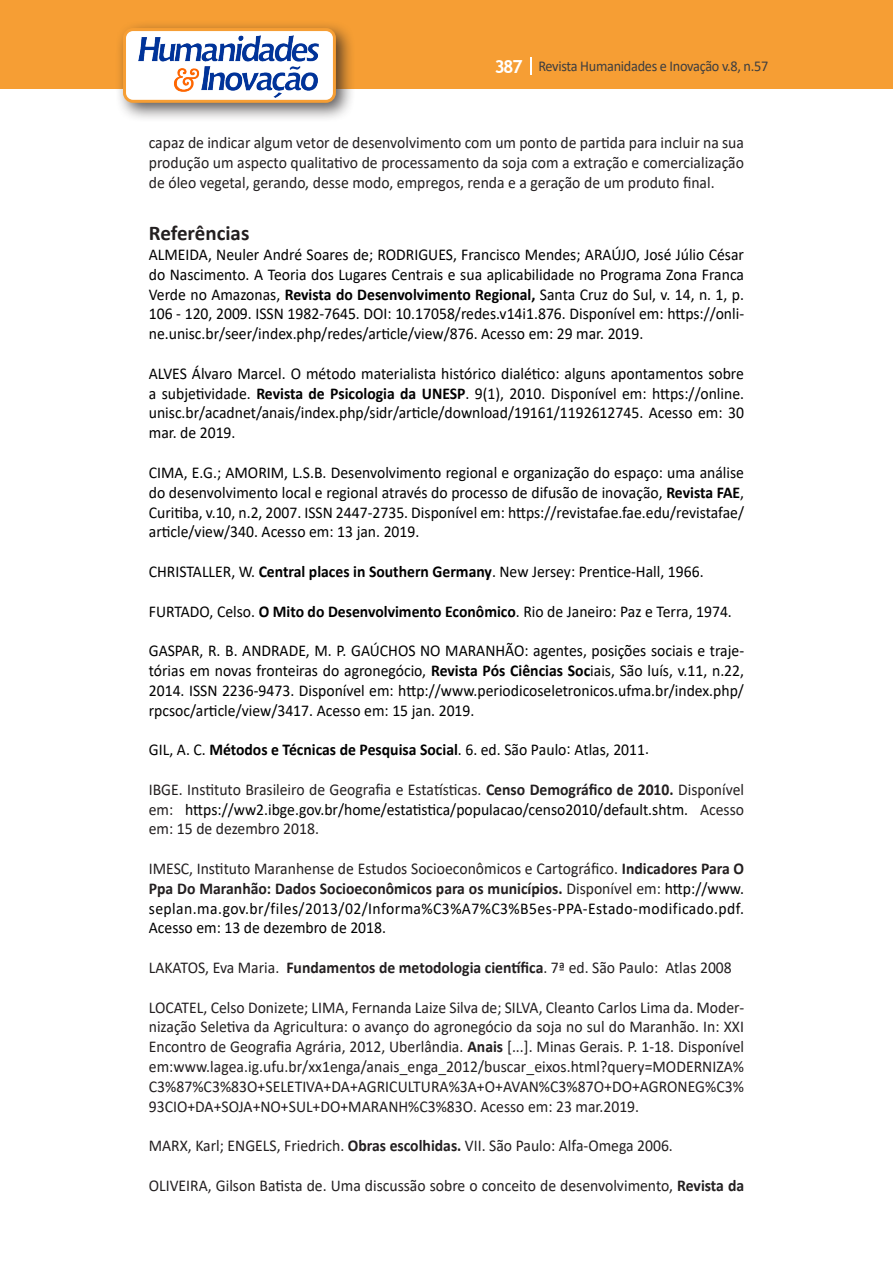
<style>
.page{position:relative;width:893px;height:1263px;background:#fff}
.page>*{position:absolute;margin:0;border:0;box-sizing:border-box;transform-origin:0 0}
.Titulo_2{font:700 21px "Calibri";color:#231f20}
.Texto{font:16.5px/19.8px "Calibri";color:#000;text-align:justify;scale:.95 1}
.Texto-2{font:16.5px/19.8px "Calibri";color:#231f20;text-align:justify;scale:.95 1}
.t1{font:15px "Calibri";letter-spacing:-.02em;color:#3e3e3f;scale:.95 1}
.s1{font-family:"Trebuchet MS";font-weight:700;font-size:18px;color:#fff}
.s2{font-weight:700}
.s3{color:#000}
.s4{color:#231f20}
.s5{font-weight:700;color:#231f20}
</style>
<div class="page">
<div style="left:0;top:0;width:893px;height:88px;background:#f69e34"></div>
<svg style="left:530px;top:57px;width:2px;height:18px"></svg>
<div style="left:115px;top:20px;width:241px;height:103px;background:#231f20;opacity:.75"></div>
<div style="left:125px;top:30px;width:209px;height:71px;background:#fff;border-radius:9px"></div>
<img style="left:138px;top:35px;width:181px;height:62px">
<div style="left:123px;top:28px;width:213px;height:75px;border:3px solid #f69e34;border-radius:9px"></div>
<p class="t1" style="left:495px;top:56px;width:290px"><span class="s1">387</span> Revista Humanidades e Inovação v.8, n.57</p>
<p class="Texto-2" style="left:149px;top:133px;width:628px">capaz de indicar algum vetor de desenvolvimento com um ponto de partida para incluir na sua produção um aspecto qualitativo de processamento da soja com a extração e comercialização de óleo vegetal, gerando, desse modo, empregos, renda e a geração de um produto final.</p>
<p class="Titulo_2" style="left:149px;top:218px;width:102px">Referências</p>
<p class="Texto" style="left:149px;top:244px;width:628px">ALMEIDA, Neuler André Soares de; RODRIGUES, Francisco Mendes; ARAÚJO, José Júlio César do Nascimento. A Teoria dos Lugares Centrais e sua aplicabilidade no Programa Zona Franca Verde no Amazonas, <span class="s2">Revista do Desenvolvimento Regional,</span> Santa Cruz do Sul, v. 14, n. 1, p.<br>106 - 120, 2009. ISSN 1982-7645. DOI: 10.17058/redes.v14i1.876. Disponível em: https://onli&shy;ne.unisc.br/seer/index.php/redes/article/view/876. Acesso em: 29 mar. 2019.</p>
<p class="Texto" style="left:149px;top:363px;width:628px">ALVES Álvaro Marcel. O método materialista histórico dialético: alguns apontamentos sobre a subjetividade. <span class="s2">Revista de Psicologia da UNESP</span>. 9(1), 2010. Disponível em: https://online. unisc.br/acadnet/anais/index.php/sidr/article/download/19161/1192612745. Acesso em: 30 mar. de 2019.</p>
<p class="Texto" style="left:149px;top:462px;width:628px">CIMA, E.G.; AMORIM, L.S.B. Desenvolvimento regional e organização do espaço: uma análise do desenvolvimento local e regional através do processo de difusão de inovação, <span class="s2">Revista FAE</span>, Curitiba, v.10, n.2, 2007. ISSN 2447-2735. Disponível em: https://revistafae.fae.edu/revistafae/ article/view/340. Acesso em: 13 jan. 2019.</p>
<p class="Texto" style="left:149px;top:561px;width:585px">CHRISTALLER, W. <span class="s2">Central places in Southern Germany</span>. New Jersey: Prentice-Hall, 1966.</p>
<p class="Texto" style="left:149px;top:601px;width:615px">FURTADO, Celso. <span class="s2">O Mito do Desenvolvimento Econômico</span>. Rio de Janeiro: Paz e Terra, 1974.</p>
<p class="Texto" style="left:149px;top:640px;width:628px">GASPAR, R. B. ANDRADE, M. P. GAÚCHOS NO MARANHÃO: agentes, posições sociais e traje&shy;tórias em novas fronteiras do agronegócio, <span class="s2">Revista Pós Ciências Soc</span>iais, São luís, v.11, n.22, 2014. ISSN 2236-9473. Disponível em: http://www.periodicoseletronicos.ufma.br/index.php/ rpcsoc/article/view/3417. Acesso em: 15 jan. 2019.</p>
<p class="Texto" style="left:149px;top:739px;width:528px">GIL, A. C. <span class="s2">Métodos e Técnicas de Pesquisa Social</span>. 6. ed. São Paulo: Atlas, 2011.</p>
<p class="Texto-2" style="left:149px;top:779px;width:628px">IBGE. Instituto Brasileiro de Geografia e Estatísticas. <span class="s2">Censo Demográfico de 2010.</span> Disponível em: <span class="s3">https://ww2.ibge.gov.br/home/estatistica/populacao/censo2010/default.shtm.</span> Acesso em: 15 de dezembro 2018.</p>
<p class="Texto" style="left:149px;top:858px;width:628px"><span class="s4">IMESC, Instituto Maranhense de Estudos Socioeconômicos e Cartográfico.</span> <span class="s5">Indicadores Para O Ppa Do Maranhão: Dados Socioeconômicos para os municípios.</span> <span class="s4">Disponível em:</span> http://www. seplan.ma.gov.br/files/2013/02/Informa%C3%A7%C3%B5es-PPA-Estado-modificado.pdf.<br>Acesso em: 13 de dezembro de 2018.</p>
<p class="Texto-2" style="left:149px;top:957px;width:615px">LAKATOS, Eva Maria. <span class="s2">Fundamentos de metodologia científica</span>. 7ª ed. São Paulo: Atlas 2008</p>
<p class="Texto-2" style="left:149px;top:997px;width:628px">LOCATEL, Celso Donizete; LIMA, Fernanda Laize Silva de; SILVA, Cleanto Carlos Lima da. Moder&shy;nização Seletiva da Agricultura: o avanço do agronegócio da soja no sul do Maranhão. In: XXI Encontro de Geografia Agrária, 2012, Uberlândia. <span class="s2">Anais</span> [...]. Minas Gerais. P. 1-18. Disponível em:www.lagea.ig.ufu.br/xx1enga/anais_enga_2012/buscar_eixos.html?query=MODERNIZA% C3%87%C3%83O+SELETIVA+DA+AGRICULTURA%3A+O+AVAN%C3%87O+DO+AGRONEG%C3% 93CIO+DA+SOJA+NO+SUL+DO+MARANH%C3%83O. Acesso em: 23 mar.2019.</p>
<p class="Texto-2" style="left:149px;top:1135px;width:553px">MARX, Karl; ENGELS, Friedrich. <span class="s2">Obras escolhidas.</span> VII. São Paulo: Alfa-Omega 2006.</p>
<p class="Texto-2" style="left:149px;top:1175px;width:628px">OLIVEIRA, Gilson Batista de. Uma discussão sobre o conceito de desenvolvimento, <span class="s2">Revista da</span></p>
</div>
